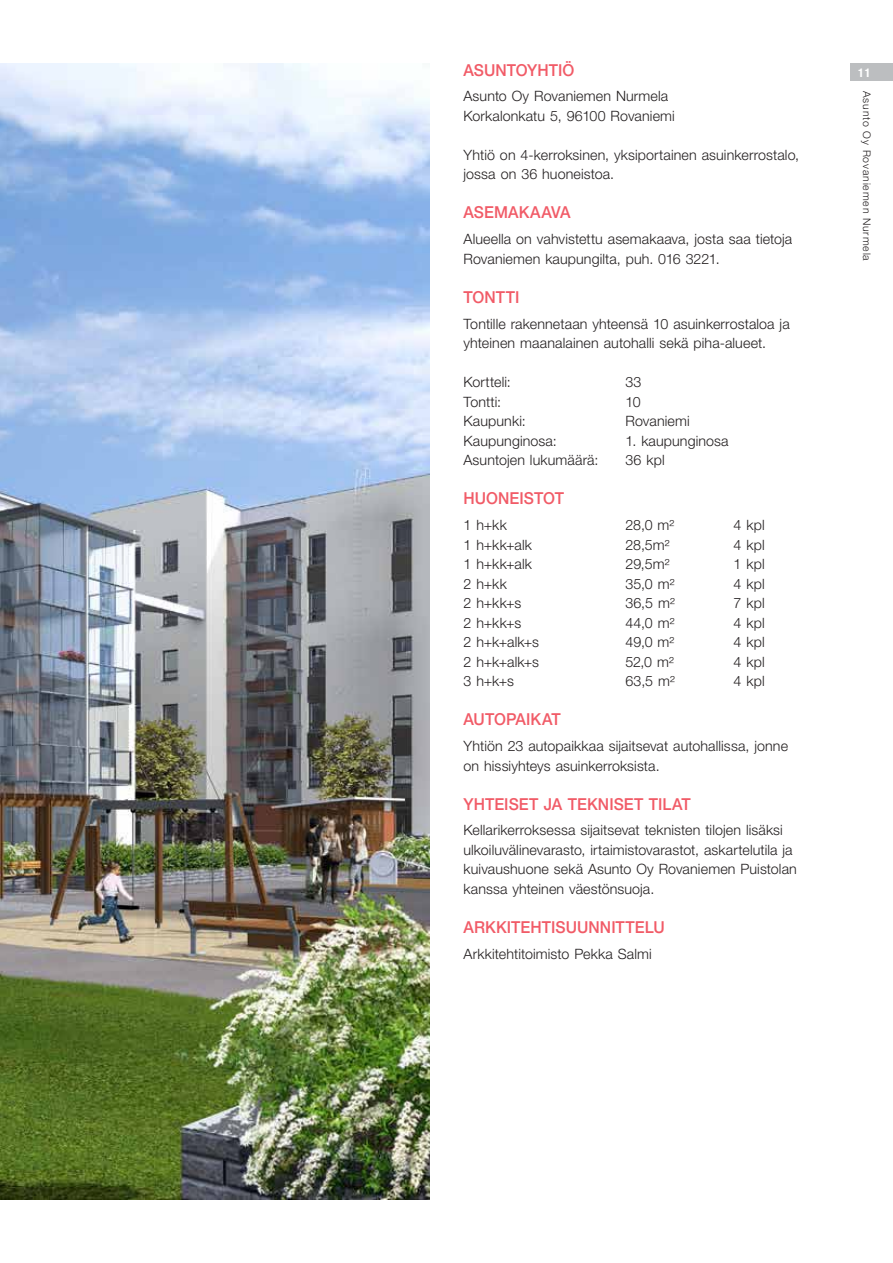
<style>
.page{position:relative;width:893px;height:1263px;background:#fff}
.page>*{position:absolute;margin:0;border:0;box-sizing:border-box;transform-origin:0 0}
.t1{font:500 16.5px "Helvetica Neue LT Pro";letter-spacing:.005em;color:#f15b67;scale:.95 1}
.t2{font:300 14.25px/19.5px "Helvetica Neue LT Pro";letter-spacing:.01em;color:#231f20}
.t3{font:700 condensed 12px "Helvetica Neue LT Pro";color:#fff}
.t4{font:300 10.5px "Helvetica Neue LT Pro";letter-spacing:.08em;color:#231f20}
</style>
<div class="page">
<div style="left:850px;top:64px;width:43px;height:17px;background:#bcbec0"></div>
<img style="left:0;top:64px;width:429px;height:1135px">
<p class="t1" style="left:463px;top:60px;width:118px">ASUNTOYHTIÖ</p>
<p class="t3" style="left:858px;top:66px;width:14px">11</p>
<p class="t2" style="left:463px;top:86px;width:213px">Asunto Oy Rovaniemen Nurmela<br>Korkalonkatu 5, 96100 Rovaniemi</p>
<p class="t2" style="left:463px;top:145px;width:337px">Yhtiö on 4-kerroksinen, yksiportainen asuinkerrostalo, jossa on 36 huoneistoa.</p>
<p class="t1" style="left:463px;top:203px;width:114px">ASEMAKAAVA</p>
<p class="t2" style="left:463px;top:229px;width:330px">Alueella on vahvistettu asemakaava, josta saa tietoja<br>Rovaniemen kaupungilta, puh. 016 3221.</p>
<p class="t1" style="left:463px;top:287px;width:60px">TONTTI</p>
<p class="t2" style="left:463px;top:314px;width:328px">Tontille rakennetaan yhteensä 10 asuinkerrostaloa ja yhteinen maanalainen autohalli sekä piha-alueet.</p>
<p class="t2" style="left:463px;top:372px;width:49px">Kortteli:</p>
<p class="t2" style="left:625px;top:372px;width:17px">33</p>
<p class="t2" style="left:463px;top:392px;width:39px">Tontti:</p>
<p class="t2" style="left:625px;top:392px;width:17px">10</p>
<p class="t2" style="left:463px;top:411px;width:64px">Kaupunki:</p>
<p class="t2" style="left:625px;top:411px;width:66px">Rovaniemi</p>
<p class="t2" style="left:463px;top:431px;width:95px">Kaupunginosa:</p>
<p class="t2" style="left:626px;top:431px;width:105px">1. kaupunginosa</p>
<p class="t2" style="left:464px;top:450px;width:136px">Asuntojen lukumäärä:</p>
<p class="t2" style="left:626px;top:450px;width:41px">36 kpl</p>
<p class="t1" style="left:463px;top:488px;width:107px">HUONEISTOT</p>
<p class="t2" style="left:463px;top:515px;width:45px">1 h+kk</p>
<p class="t2" style="left:625px;top:515px;width:50px">28,0 m²</p>
<p class="t2" style="left:733px;top:515px;width:33px">4 kpl</p>
<p class="t2" style="left:463px;top:534px;width:70px">1 h+kk+alk</p>
<p class="t2" style="left:625px;top:534px;width:46px">28,5m²</p>
<p class="t2" style="left:733px;top:534px;width:33px">4 kpl</p>
<p class="t2" style="left:463px;top:554px;width:70px">1 h+kk+alk</p>
<p class="t2" style="left:625px;top:554px;width:46px">29,5m²</p>
<p class="t2" style="left:733px;top:554px;width:33px">1 kpl</p>
<p class="t2" style="left:463px;top:573px;width:45px">2 h+kk</p>
<p class="t2" style="left:625px;top:573px;width:50px">35,0 m²</p>
<p class="t2" style="left:733px;top:573px;width:33px">4 kpl</p>
<p class="t2" style="left:463px;top:593px;width:59px">2 h+kk+s</p>
<p class="t2" style="left:625px;top:593px;width:51px">36,5 m²</p>
<p class="t2" style="left:733px;top:593px;width:33px">7 kpl</p>
<p class="t2" style="left:463px;top:612px;width:59px">2 h+kk+s</p>
<p class="t2" style="left:625px;top:612px;width:50px">44,0 m²</p>
<p class="t2" style="left:733px;top:612px;width:33px">4 kpl</p>
<p class="t2" style="left:463px;top:632px;width:77px">2 h+k+alk+s</p>
<p class="t2" style="left:625px;top:632px;width:50px">49,0 m²</p>
<p class="t2" style="left:733px;top:632px;width:33px">4 kpl</p>
<p class="t2" style="left:463px;top:651px;width:77px">2 h+k+alk+s</p>
<p class="t2" style="left:625px;top:651px;width:50px">52,0 m²</p>
<p class="t2" style="left:733px;top:651px;width:33px">4 kpl</p>
<p class="t2" style="left:463px;top:671px;width:52px">3 h+k+s</p>
<p class="t2" style="left:625px;top:671px;width:51px">63,5 m²</p>
<p class="t2" style="left:733px;top:671px;width:33px">4 kpl</p>
<p class="t1" style="left:463px;top:709px;width:104px">AUTOPAIKAT</p>
<p class="t2" style="left:463px;top:736px;width:326px">Yhtiön 23 autopaikkaa sijaitsevat autohallissa, jonne on hissiyhteys asuinkerroksista.</p>
<p class="t1" style="left:463px;top:794px;width:241px">YHTEISET JA TEKNISET TILAT</p>
<p class="t2" style="left:463px;top:820px;width:335px">Kellarikerroksessa sijaitsevat teknisten tilojen lisäksi ulkoiluvälinevarasto, irtaimistovarastot, askartelutila ja kuivaushuone sekä Asunto Oy Rovaniemen Puistolan kanssa yhteinen väestönsuoja.</p>
<p class="t1" style="left:463px;top:917px;width:213px">ARKKITEHTISUUNNITTELU</p>
<p class="t2" style="left:463px;top:944px;width:190px">Arkkitehtitoimisto Pekka Salmi</p>
<p class="t4" style="left:873px;top:91px;width:171px;rotate:90deg">Asunto Oy Rovaniemen Nurmela</p>
</div>
